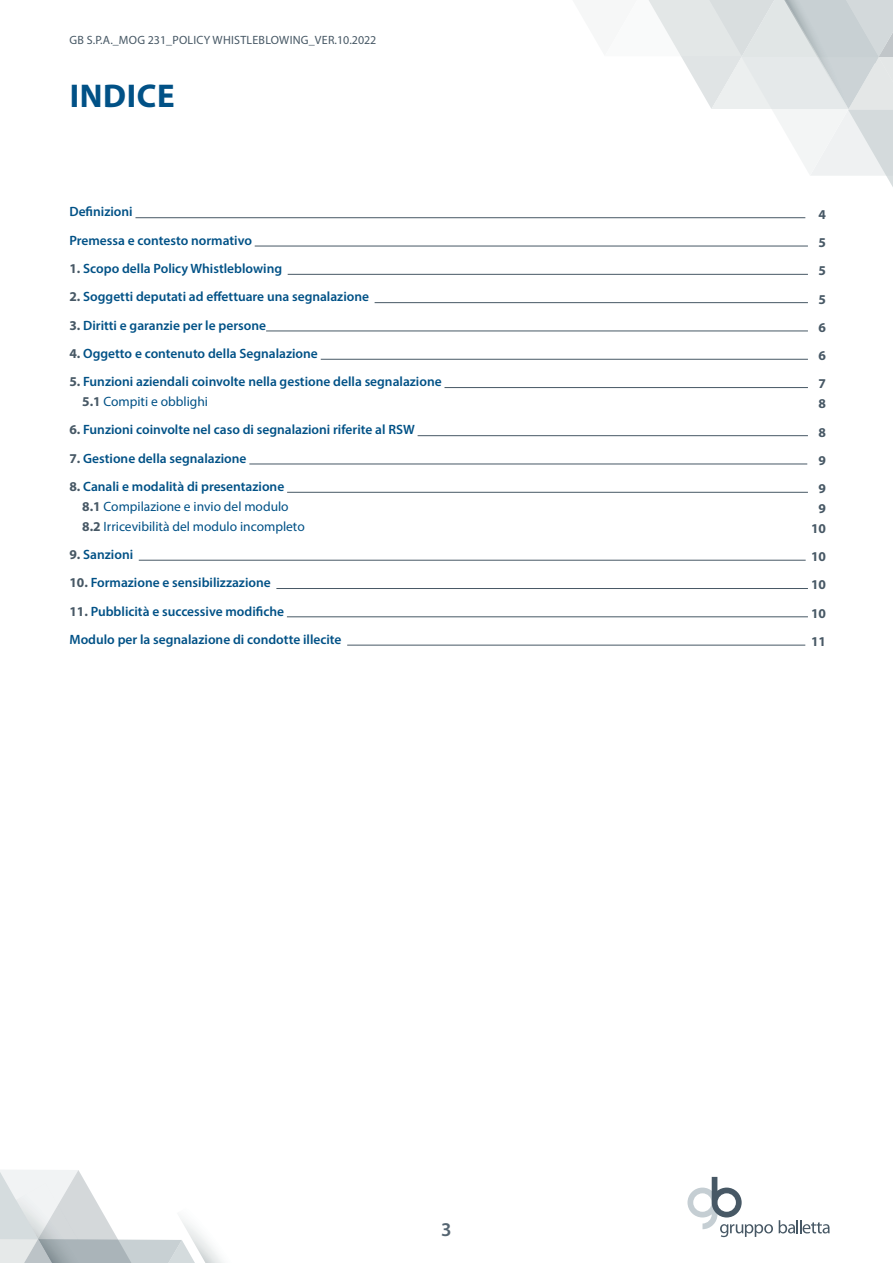
<style>
.page{position:relative;width:893px;height:1263px;background:#fff}
.page>*{position:absolute;margin:0;border:0;box-sizing:border-box;transform-origin:0 0}
.t1{font:700 33px "Myriad Pro";letter-spacing:.02em;color:#015186}
.t2{font:600 19.5px "Myriad Pro";color:#556571}
.t3{font:600 13.5px/28.3px "Myriad Pro";color:#015186}
.t4{font:13.5px/19.8px "Myriad Pro";color:#015186}
.t5{font:700 13.5px/28.3px "Myriad Pro";color:#475865;text-align:justify}
.t6{font:12px "Myriad Pro";letter-spacing:.02em;color:#475865}
.s1{font-weight:700;color:#475865}
.s2{font-weight:400}
.s3{font-weight:600}
</style>
<div class="page">
<svg style="left:0;top:1170px;width:223px;height:93px"></svg>
<svg style="left:536px;top:0;width:357px;height:331px"></svg>
<svg style="left:687px;top:1177px;width:86px;height:60px"></svg>
<svg style="left:779px;top:1220px;width:51px;height:13px"></svg>
<hr style="left:135px;top:217px;width:670px;height:1px;background:#475865">
<hr style="left:255px;top:246px;width:553px;height:1px;background:#475865">
<hr style="left:288px;top:274px;width:520px;height:1px;background:#475865">
<hr style="left:375px;top:302px;width:433px;height:1px;background:#475865">
<hr style="left:266px;top:331px;width:542px;height:1px;background:#475865">
<hr style="left:321px;top:359px;width:487px;height:1px;background:#475865">
<hr style="left:444px;top:387px;width:364px;height:1px;background:#475865">
<hr style="left:418px;top:435px;width:390px;height:1px;background:#475865">
<hr style="left:249px;top:464px;width:558px;height:1px;background:#475865">
<hr style="left:287px;top:492px;width:521px;height:1px;background:#475865">
<hr style="left:139px;top:560px;width:667px;height:1px;background:#475865">
<hr style="left:276px;top:588px;width:532px;height:1px;background:#475865">
<hr style="left:287px;top:616px;width:521px;height:1px;background:#475865">
<hr style="left:347px;top:645px;width:458px;height:1px;background:#475865">
<p class="t6" style="left:70px;top:32px;width:308px">GB S.P.A._MOG 231_POLICY WHISTLEBLOWING_VER.10.2022</p>
<h1 class="t1" style="left:70px;top:75px;width:107px">INDICE</h1>
<p class="t3" style="left:69px;top:197px;width:184px">Definizioni<br>Premessa e contesto normativo</p>
<p class="t3" style="left:69px;top:254px;width:214px"><span class="s1">1.</span> Scopo della Policy Whistleblowing</p>
<p class="t3" style="left:69px;top:282px;width:301px"><span class="s1">2.</span> Soggetti deputati ad effettuare una segnalazione</p>
<p class="t3" style="left:69px;top:311px;width:198px"><span class="s1">3.</span> Diritti e garanzie per le persone</p>
<p class="t3" style="left:69px;top:339px;width:250px"><span class="s1">4.</span> Oggetto e contenuto della Segnalazione</p>
<p class="t3" style="left:82px;top:371px;width:361px;line-height:19.8px;text-indent:-13px"><span class="s1">5.</span> Funzioni aziendali coinvolte nella gestione della segnalazione<br><span class="s1">5.1</span> <span class="s2">Compiti e obblighi</span></p>
<p class="t3" style="left:69px;top:415px;width:347px"><span class="s1">6.</span> Funzioni coinvolte nel caso di segnalazioni riferite al RSW</p>
<p class="t3" style="left:69px;top:444px;width:179px"><span class="s1">7.</span> Gestione della segnalazione</p>
<p class="t4" style="left:82px;top:476px;width:224px;text-indent:-13px"><span class="s1">8.</span> <span class="s3">Canali e modalità di presentazione<br></span><span class="s1">8.1</span> Compilazione e invio del modulo<br><span class="s1">8.2</span> Irricevibilità del modulo incompleto</p>
<p class="t3" style="left:69px;top:540px;width:65px"><span class="s1">9.</span> Sanzioni</p>
<p class="t3" style="left:69px;top:568px;width:203px"><span class="s1">10.</span> Formazione e sensibilizzazione</p>
<p class="t3" style="left:69px;top:596px;width:274px"><span class="s1">11.</span> Pubblicità e successive modifiche<br>Modulo per la segnalazione di condotte illecite</p>
<h2 class="t2" style="left:441px;top:1217px;width:12px">3</h2>
<p class="t5" style="left:818px;top:199px;width:9px">4<br>5<br>5<br>5<br>6<br>6<br>7</p>
<p class="t5" style="left:818px;top:389px;width:9px">8<br>8<br>9<br>9</p>
<p class="t5" style="left:811px;top:498px;width:16px;line-height:19.8px;text-align:center">9<br>10</p>
<p class="t5" style="left:811px;top:542px;width:16px">10<br>10<br>10<br>11</p>
</div>
